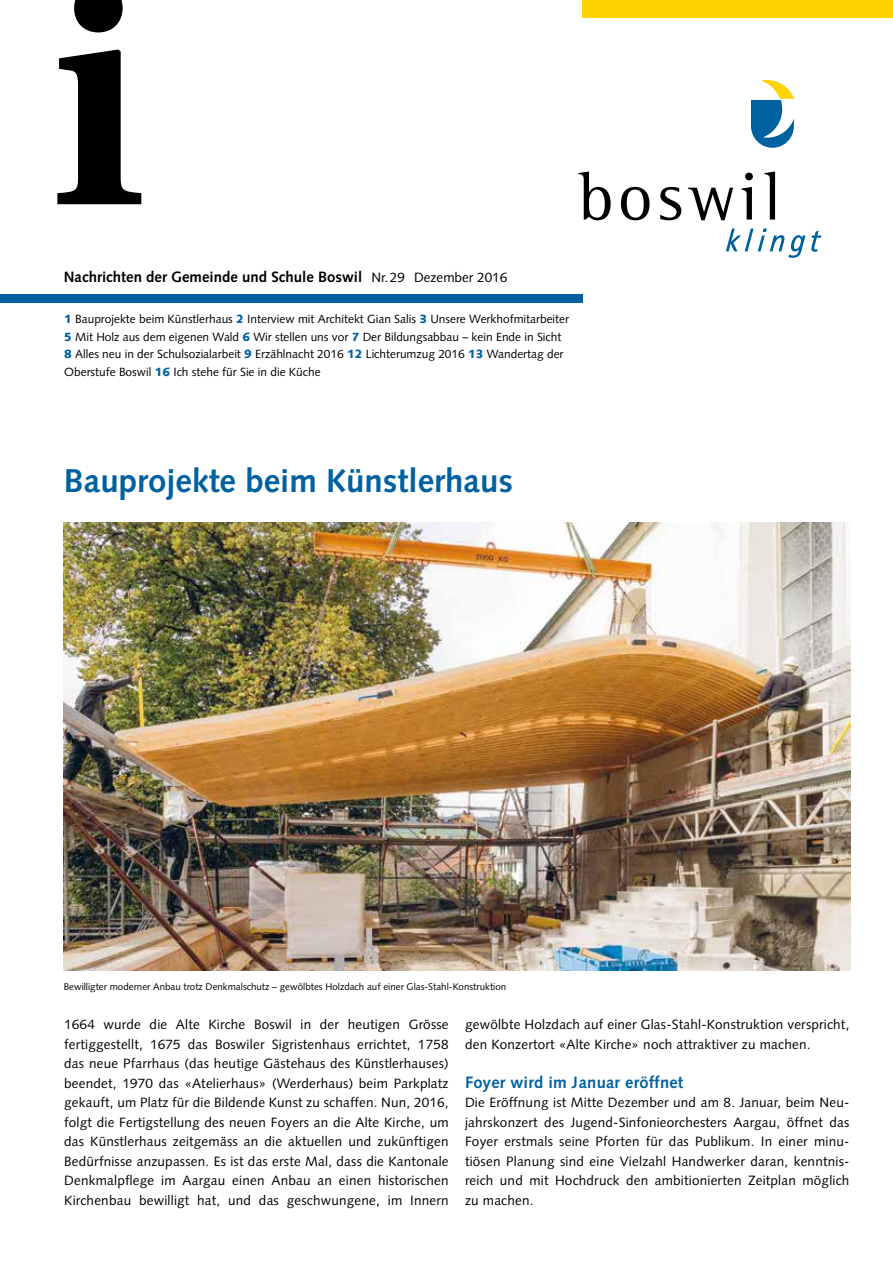
<style>
.page{position:relative;width:893px;height:1263px;background:#fff}
.page>*{position:absolute;margin:0;border:0;box-sizing:border-box;transform-origin:0 0}
.t1{font:700 33px "Syntax LT Std";color:#0061a1}
.t2{font:700 16.5px "Syntax LT Std";letter-spacing:.015em;color:#0061a1}
.t3{font:700 15px "Syntax LT Std";color:#000}
.t4{font:13.5px/19.5px "Syntax LT Std";letter-spacing:.015em;color:#000;text-align:justify}
.t5{font:11.85px/17.9px "Syntax LT Std";color:#000}
.t6{font:9.75px "Syntax LT Std";color:#000}
.s1{font-weight:400;font-size:13.5px}
.s2{font-weight:900;color:#0061a1}
</style>
<div class="page">
<div style="left:583px;top:0;width:310px;height:17px;background:#ffd300"></div>
<div style="left:0;top:294px;width:583px;height:8px;background:#0061a1"></div>
<svg style="left:57px;top:0;width:84px;height:204px"></svg>
<svg style="left:751px;top:80px;width:43px;height:68px"></svg>
<svg style="left:578px;top:172px;width:33px;height:48px"></svg>
<svg style="left:621px;top:187px;width:28px;height:33px"></svg>
<svg style="left:660px;top:187px;width:21px;height:33px"></svg>
<svg style="left:688px;top:188px;width:45px;height:32px"></svg>
<svg style="left:741px;top:173px;width:12px;height:47px"></svg>
<svg style="left:764px;top:172px;width:11px;height:48px"></svg>
<svg style="left:726px;top:229px;width:79px;height:29px"></svg>
<svg style="left:811px;top:230px;width:10px;height:22px"></svg>
<img style="left:64px;top:522px;width:786px;height:449px">
<p class="t3" style="left:64px;top:268px;width:445px">Nachrichten der Gemeinde und Schule Boswil <span class="s1">Nr.29 Dezember 2016</span></p>
<p class="t5" style="left:64px;top:310px;width:506px"><span class="s2">1</span> Bauprojekte beim Künstlerhaus <span class="s2">2</span> Interview mit Architekt Gian Salis <span class="s2">3</span> Unsere Werkhofmitarbeiter <span class="s2">5</span> Mit Holz aus dem eigenen Wald <span class="s2">6</span> Wir stellen uns vor <span class="s2">7</span> Der Bildungsabbau – kein Ende in Sicht <span class="s2">8</span> Alles neu in der Schulsozialarbeit <span class="s2">9</span> Erzählnacht 2016 <span class="s2">12</span> Lichterumzug 2016 <span class="s2">13</span> Wandertag der Oberstufe Boswil <span class="s2">16</span> Ich stehe für Sie in die Küche</p>
<h1 class="t1" style="left:64px;top:461px;width:451px">Bauprojekte beim Künstlerhaus</h1>
<p class="t6" style="left:64px;top:981px;width:444px">Bewilligter moderner Anbau trotz Denkmalschutz – gewölbtes Holzdach auf einer Glas-Stahl-Konstruktion</p>
<p class="t4" style="left:64px;top:1015px;width:386px">1664 wurde die Alte Kirche Boswil in der heutigen Grösse fertiggestellt, 1675 das Boswiler Sigristenhaus errichtet, 1758 das neue Pfarrhaus (das heutige Gästehaus des Künstlerhauses) beendet, 1970 das «Atelierhaus» (Werderhaus) beim Parkplatz gekauft, um Platz für die Bildende Kunst zu schaffen. Nun, 2016, folgt die Fertigstellung des neuen Foyers an die Alte Kirche, um das Künstlerhaus zeitgemäss an die aktuellen und zukünftigen Bedürfnisse anzupassen. Es ist das erste Mal, dass die Kantonale Denkmalpflege im Aargau einen Anbau an einen historischen Kirchenbau bewilligt hat, und das geschwungene, im Innern</p>
<p class="t4" style="left:465px;top:1015px;width:386px">gewölbte Holzdach auf einer Glas-Stahl-Konstruktion verspricht, den Konzertort «Alte Kirche» noch attraktiver zu machen.</p>
<p class="t2" style="left:465px;top:1072px;width:220px">Foyer wird im Januar eröffnet</p>
<p class="t4" style="left:465px;top:1093px;width:386px">Die Eröffnung ist Mitte Dezember und am 8. Januar, beim Neu&shy;jahrskonzert des Jugend-Sinfonieorchesters Aargau, öffnet das Foyer erstmals seine Pforten für das Publikum. In einer minu&shy;tiösen Planung sind eine Vielzahl Handwerker daran, kenntnis&shy;reich und mit Hochdruck den ambitionierten Zeitplan möglich zu machen.</p>
</div>
